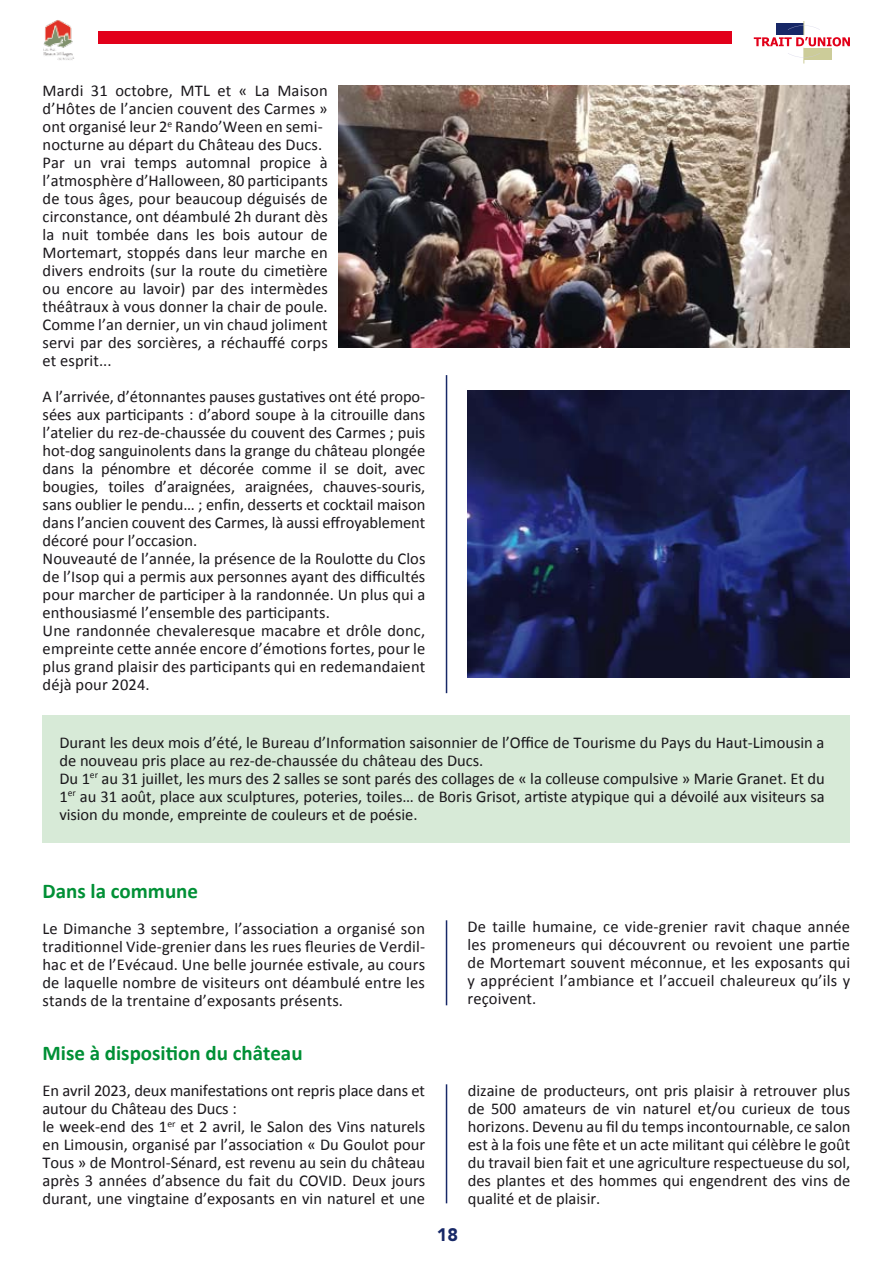
<style>
.page{position:relative;width:893px;height:1263px;background:#fff}
.page>*{position:absolute;margin:0;border:0;box-sizing:border-box;transform-origin:0 0}
.t1{font:700 21px "Calibri";color:#009036}
.t2{font:900 18px "Avenir";color:#172867}
.t3{font:16.5px/18px "Calibri";color:#1a171b}
</style>
<div class="page">
<div style="left:42px;top:715px;width:808px;height:127px;background:#d7ead7"></div>
<hr style="left:446px;top:375px;width:1px;height:318px;background:#172867">
<img style="left:43px;top:20px;width:31px;height:40px">
<svg style="left:754px;top:21px;width:96px;height:43px"></svg>
<div style="left:98px;top:31px;width:633px;height:13px;background:#e2001a"></div>
<img style="left:467px;top:391px;width:383px;height:287px">
<img style="left:339px;top:85px;width:511px;height:262px">
<hr style="left:446px;top:920px;width:1px;height:85px;background:#172867">
<hr style="left:446px;top:1084px;width:1px;height:119px;background:#172867">
<p class="t3" style="left:43px;top:81px;width:287px">Mardi 31 octobre, MTL et « La Maison d’Hôtes de l’ancien couvent des Carmes » ont organisé leur 2<sup>e</sup> Rando’Ween en semi&shy;nocturne au départ du Château des Ducs.<br>Par un vrai temps automnal propice à l’atmosphère d’Halloween, 80 participants de tous âges, pour beaucoup déguisés de circonstance, ont déambulé 2h durant dès la nuit tombée dans les bois autour de Mortemart, stoppés dans leur marche en divers endroits (sur la route du cimetière ou encore au lavoir) par des intermèdes théâtraux à vous donner la chair de poule.<br>Comme l’an dernier, un vin chaud joliment servi par des sorcières, a réchauffé corps et esprit...</p>
<p class="t3" style="left:43px;top:387px;width:384px">A l’arrivée, d’étonnantes pauses gustatives ont été propo&shy;sées aux participants : d’abord soupe à la citrouille dans l’atelier du rez-de-chaussée du couvent des Carmes ; puis hot-dog sanguinolents dans la grange du château plongée dans la pénombre et décorée comme il se doit, avec bougies, toiles d’araignées, araignées, chauves-souris, sans oublier le pendu… ; enfin, desserts et cocktail maison dans l’ancien couvent des Carmes, là aussi effroyablement décoré pour l’occasion.<br>Nouveauté de l’année, la présence de la Roulotte du Clos de l’Isop qui a permis aux personnes ayant des difficultés pour marcher de participer à la randonnée. Un plus qui a enthousiasmé l’ensemble des participants.<br>Une randonnée chevaleresque macabre et drôle donc, empreinte cette année encore d’émotions fortes, pour le plus grand plaisir des participants qui en redemandaient déjà pour 2024.</p>
<p class="t3" style="left:59px;top:732px;width:767px">Durant les deux mois d’été, le Bureau d’Information saisonnier de l’Office de Tourisme du Pays du Haut-Limousin a de nouveau pris place au rez-de-chaussée du château des Ducs.<br>Du 1<sup>er</sup> au 31 juillet, les murs des 2 salles se sont parés des collages de « la colleuse compulsive » Marie Granet. Et du 1<sup>er</sup> au 31 août, place aux sculptures, poteries, toiles… de Boris Grisot, artiste atypique qui a dévoilé aux visiteurs sa vision du monde, empreinte de couleurs et de poésie.</p>
<p class="t1" style="left:43px;top:878px;width:157px">Dans la commune</p>
<p class="t3" style="left:43px;top:919px;width:384px;text-align:justify">Le Dimanche 3 septembre, l’association a organisé son traditionnel Vide-grenier dans les rues fleuries de Verdil&shy;hac et de l’Evécaud. Une belle journée estivale, au cours de laquelle nombre de visiteurs ont déambulé entre les stands de la trentaine d’exposants présents.</p>
<p class="t1" style="left:43px;top:1040px;width:262px">Mise à disposition du château</p>
<p class="t3" style="left:43px;top:1081px;width:384px">En avril 2023, deux manifestations ont repris place dans et autour du Château des Ducs :<br>le week-end des 1<sup>er</sup> et 2 avril, le Salon des Vins naturels en Limousin, organisé par l’association « Du Goulot pour Tous » de Montrol-Sénard, est revenu au sein du château après 3 années d’absence du fait du COVID. Deux jours durant, une vingtaine d’exposants en vin naturel et une</p>
<p class="t3" style="left:468px;top:1081px;width:384px;text-align:justify">dizaine de producteurs, ont pris plaisir à retrouver plus de 500 amateurs de vin naturel et/ou curieux de tous horizons. Devenu au fil du temps incontournable, ce salon est à la fois une fête et un acte militant qui célèbre le goût du travail bien fait et une agriculture respectueuse du sol, des plantes et des hommes qui engendrent des vins de qualité et de plaisir.</p>
<p class="t3" style="left:468px;top:917px;width:384px;text-align:justify">De taille humaine, ce vide-grenier ravit chaque année les promeneurs qui découvrent ou revoient une partie de Mortemart souvent méconnue, et les exposants qui y apprécient l’ambiance et l’accueil chaleureux qu’ils y reçoivent.</p>
<p class="t2" style="left:437px;top:1224px;width:23px">18</p>
</div>
